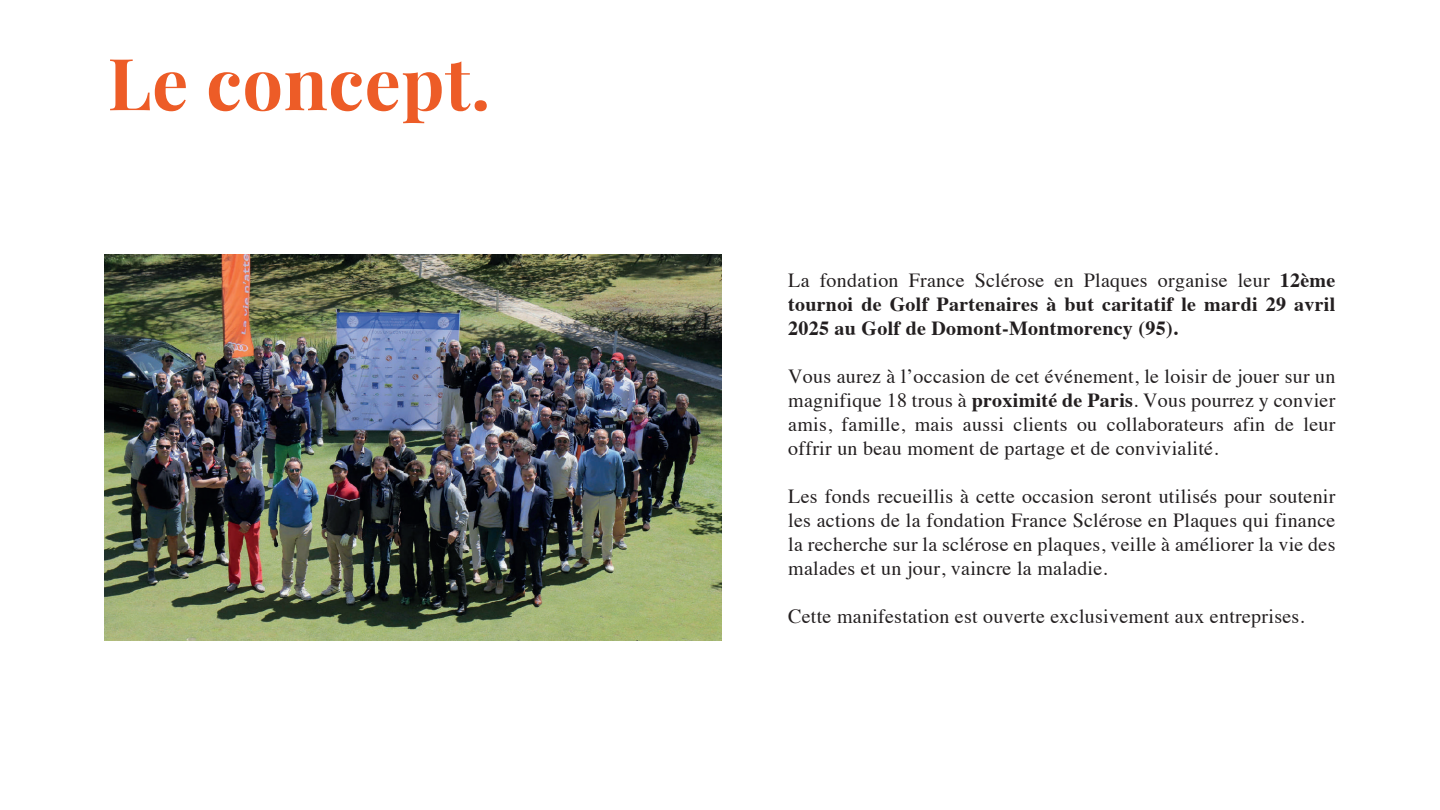
<style>
.page{position:relative;width:1440px;height:810px;background:#fff}
.page>*{position:absolute;margin:0;border:0;box-sizing:border-box;transform-origin:0 0}
.t1{font:700 71.7px "Playfair Display";letter-spacing:.01em;color:#ed5c27}
.t2{font:20px/24px "Times";letter-spacing:.015em;color:#231f20;text-align:justify}
.t3{font:700 20px/24px "Times";letter-spacing:.015em;color:#231f20;text-align:justify}
.s1{font-weight:400}
.s2{font-weight:700}
</style>
<div class="page">
<img style="left:105px;top:255px;width:617px;height:386px">
<h1 class="t1" style="left:108px;top:27px;width:384px">Le concept.</h1>
<p class="t3" style="left:788px;top:267px;width:549px"><span class="s1">La fondation France Sclérose en Plaques organise leur</span> 12ème tournoi de Golf Partenaires à but caritatif le mardi 29 avril 2025 au Golf de Domont-Montmorency (95).</p>
<p class="t2" style="left:788px;top:363px;width:549px">Vous aurez à l’occasion de cet événement, le loisir de jouer sur un magnifique 18 trous à <span class="s2">proximité de Paris</span>. Vous pourrez y convier amis, famille, mais aussi clients ou collaborateurs afin de leur offrir un beau moment de partage et de convivialité.</p>
<p class="t2" style="left:788px;top:483px;width:549px">Les fonds recueillis à cette occasion seront utilisés pour soutenir les actions de la fondation France Sclérose en Plaques qui finance la recherche sur la sclérose en plaques, veille à améliorer la vie des malades et un jour, vaincre la maladie.</p>
<p class="t2" style="left:788px;top:603px;width:518px">Cette manifestation est ouverte exclusivement aux entreprises.</p>
</div>
